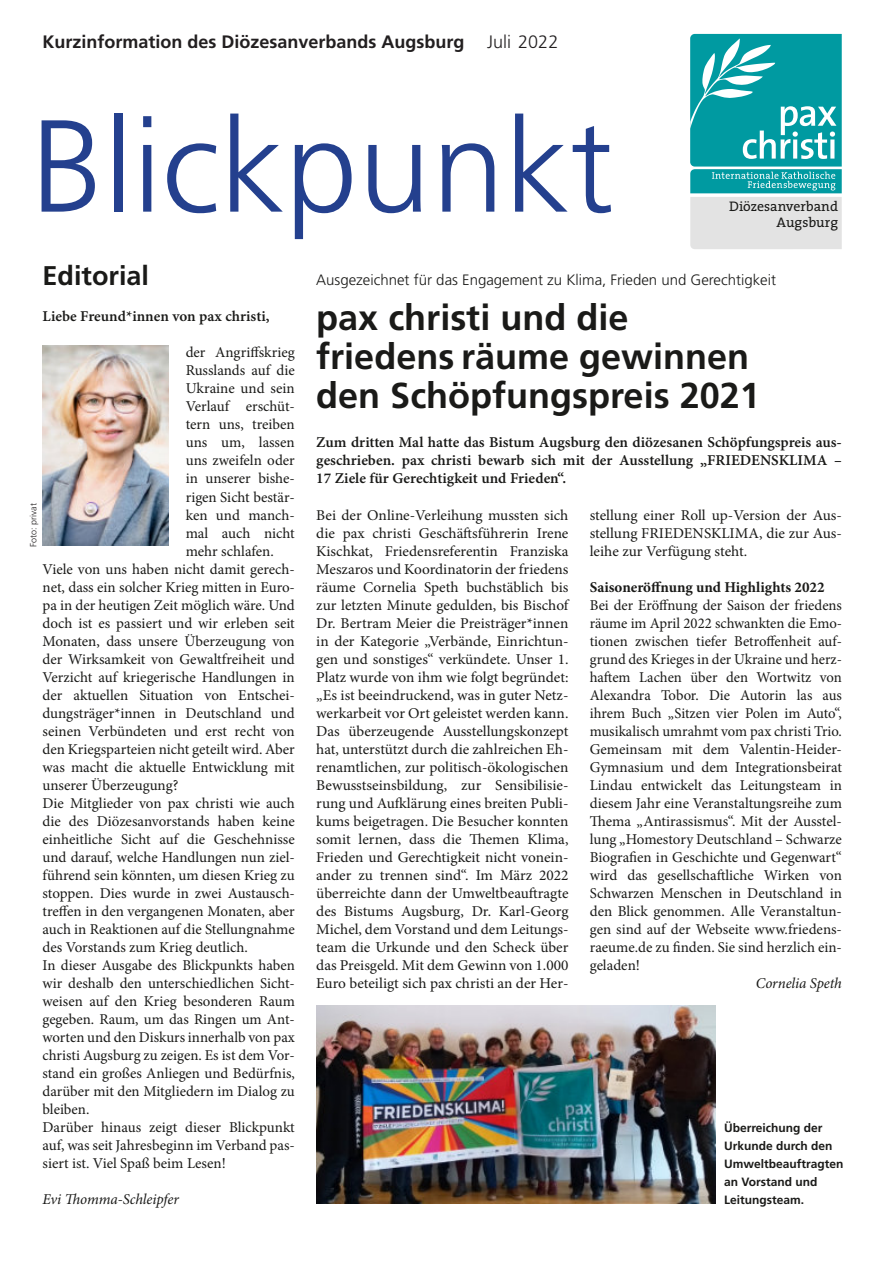
<style>
.page{position:relative;width:893px;height:1263px;background:#fff}
.page>*{position:absolute;margin:0;border:0;box-sizing:border-box;transform-origin:0 0}
.t1{font:300 130.8px "Frutiger LT Std";color:#24408e}
.t2{font:700 36px/39px "Frutiger LT Std";color:#1a1a18}
.t3{font:700 27px "Frutiger LT Std";color:#1a1a18}
.t4{font:700 18px "Frutiger LT Std";color:#221f20}
.t5{font:15px/18px "Minion Pro";color:#1a1a18;text-align:justify}
.t6{font:15px/18px "Minion Pro Semibold Capt";color:#1a1a18;text-align:justify}
.t7{font:300 15px "Frutiger LT Std";color:#1a1a18}
.t8{font:italic 15px "Minion Pro";letter-spacing:-.01em;color:#1a1a18}
.t9{font:700 15px "Minion Pro";color:#1a1a18}
.t10{font:13.95px/16.4px "The Serif";color:#1a1a18;text-align:right}
.t11{font:700 12px/18px "Frutiger LT Std";color:#1a1a18}
.t12{font:300 9px "Frutiger";color:#221f20}
.s1{font-weight:300}
</style>
<div class="page">
<svg style="left:690px;top:34px;width:152px;height:215px;background:#5dbbbf"></svg>
<img style="left:43px;top:346px;width:126px;height:200px">
<img style="left:316px;top:1005px;width:399px;height:198px">
<p class="t4" style="left:43px;top:34px;width:517px">Kurzinformation des Diözesanverbands Augsburg <span class="s1">Juli 2022</span></p>
<h1 class="t1" style="left:31px;top:114px;width:584px">Blickpunkt</h1>
<h3 class="t3" style="left:43px;top:265px;width:108px">Editorial</h3>
<p class="t6" style="left:43px;top:309px;width:228px">Liebe Freund*innen von pax christi,</p>
<p class="t10" style="left:729px;top:199px;width:110px">Diözesanverband<br>Augsburg</p>
<p class="t7" style="left:316px;top:274px;width:461px">Ausgezeichnet für das Engagement zu Klima, Frieden und Gerechtigkeit</p>
<h2 class="t2" style="left:316px;top:302px;width:445px">pax christi und die friedens räume gewinnen den Schöpfungspreis 2021</h2>
<p class="t6" style="left:316px;top:435px;width:527px">Zum dritten Mal hatte das Bistum Augsburg den diözesanen Schöpfungspreis aus&shy;geschrieben. pax christi bewarb sich mit der Ausstellung „FRIEDENSKLIMA – 17 Ziele für Gerechtigkeit und Frieden“.</p>
<p class="t5" style="left:186px;top:345px;width:111px">der Angriffskrieg</p>
<p class="t5" style="left:186px;top:363px;width:111px">Russlands auf die</p>
<p class="t5" style="left:186px;top:381px;width:111px">Ukraine und sein</p>
<p class="t5" style="left:186px;top:399px;width:111px">Verlauf erschüt‐</p>
<p class="t5" style="left:186px;top:417px;width:111px">tern uns, treiben</p>
<p class="t5" style="left:186px;top:435px;width:111px">uns um, lassen</p>
<p class="t5" style="left:186px;top:453px;width:111px">uns zweifeln oder</p>
<p class="t5" style="left:186px;top:471px;width:111px">in unserer bishe‐</p>
<p class="t5" style="left:186px;top:489px;width:111px">rigen Sicht bestär‐</p>
<p class="t5" style="left:186px;top:507px;width:111px">ken und manch‐</p>
<p class="t5" style="left:186px;top:525px;width:111px">mal auch nicht</p>
<p class="t5" style="left:186px;top:543px;width:90px">mehr schlafen.</p>
<p class="t5" style="left:43px;top:561px;width:254px">Viele von uns haben nicht damit gerech‐</p>
<p class="t5" style="left:43px;top:579px;width:254px">net, dass ein solcher Krieg mitten in Euro‐</p>
<p class="t5" style="left:43px;top:597px;width:254px">pa in der heutigen Zeit möglich wäre. Und</p>
<p class="t5" style="left:43px;top:615px;width:254px">doch ist es passiert und wir erleben seit</p>
<p class="t5" style="left:43px;top:633px;width:254px">Monaten, dass unsere Überzeugung von</p>
<p class="t5" style="left:43px;top:651px;width:254px">der Wirksamkeit von Gewaltfreiheit und</p>
<p class="t5" style="left:43px;top:669px;width:254px">Verzicht auf kriegerische Handlungen in</p>
<p class="t5" style="left:43px;top:687px;width:254px">der aktuellen Situation von Entschei‐</p>
<p class="t5" style="left:43px;top:705px;width:254px">dungsträger*innen in Deutschland und</p>
<p class="t5" style="left:43px;top:723px;width:254px">seinen Verbündeten und erst recht von</p>
<p class="t5" style="left:43px;top:741px;width:254px">den Kriegsparteien nicht geteilt wird. Aber</p>
<p class="t5" style="left:43px;top:759px;width:254px">was macht die aktuelle Entwicklung mit</p>
<p class="t5" style="left:43px;top:777px;width:137px">unserer Überzeugung?</p>
<p class="t5" style="left:43px;top:795px;width:254px">Die Mitglieder von pax christi wie auch</p>
<p class="t5" style="left:43px;top:813px;width:254px">die des Diözesanvorstands haben keine</p>
<p class="t5" style="left:43px;top:831px;width:254px">einheitliche Sicht auf die Geschehnisse</p>
<p class="t5" style="left:43px;top:849px;width:254px">und darauf, welche Handlungen nun ziel‐</p>
<p class="t5" style="left:43px;top:867px;width:254px">führend sein könnten, um diesen Krieg zu</p>
<p class="t5" style="left:43px;top:885px;width:254px">stoppen. Dies wurde in zwei Austausch‐</p>
<p class="t5" style="left:43px;top:903px;width:254px">treffen in den vergangenen Monaten, aber</p>
<p class="t5" style="left:43px;top:921px;width:254px">auch in Reaktionen auf die Stellungnahme</p>
<p class="t5" style="left:43px;top:939px;width:207px">des Vorstands zum Krieg deutlich.</p>
<p class="t5" style="left:43px;top:957px;width:254px">In dieser Ausgabe des Blickpunkts haben</p>
<p class="t5" style="left:43px;top:975px;width:254px">wir deshalb den unterschiedlichen Sicht‐</p>
<p class="t5" style="left:43px;top:993px;width:254px">weisen auf den Krieg besonderen Raum</p>
<p class="t5" style="left:43px;top:1011px;width:254px">gegeben. Raum, um das Ringen um Ant‐</p>
<p class="t5" style="left:43px;top:1029px;width:254px">worten und den Diskurs innerhalb von pax</p>
<p class="t5" style="left:43px;top:1047px;width:254px">christi Augsburg zu zeigen. Es ist dem Vor‐</p>
<p class="t5" style="left:43px;top:1065px;width:254px">stand ein großes Anliegen und Bedürfnis,</p>
<p class="t5" style="left:43px;top:1083px;width:254px">darüber mit den Mitgliedern im Dialog zu</p>
<p class="t5" style="left:43px;top:1101px;width:48px">bleiben.</p>
<p class="t5" style="left:43px;top:1119px;width:254px">Darüber hinaus zeigt dieser Blickpunkt</p>
<p class="t5" style="left:43px;top:1137px;width:254px">auf, was seit Jahresbeginn im Verband pas‐</p>
<p class="t5" style="left:43px;top:1155px;width:185px">siert ist. Viel Spaß beim Lesen!</p>
<p class="t8" style="left:43px;top:1193px;width:138px">Evi Thomma-Schleipfer</p>
<p class="t12" style="left:30px;top:546px;width:45px;rotate:-90deg">Foto: privat</p>
<p class="t5" style="left:316px;top:507px;width:254px">Bei der Online-Verleihung mussten sich die pax christi Geschäftsführerin Irene Kischkat, Friedensreferentin Franziska Meszaros und Koordinatorin der friedens räume Cornelia Speth buchstäblich bis zur letzten Minute gedulden, bis Bischof Dr. Bertram Meier die Preisträger*innen in der Kategorie „Verbände, Einrichtun‐ gen und sonstiges“ verkündete. Unser 1.<br>Platz wurde von ihm wie folgt begründet: „Es ist beeindruckend, was in guter Netz‐ werkarbeit vor Ort geleistet werden kann.<br>Das überzeugende Ausstellungskonzept hat, unterstützt durch die zahlreichen Eh‐ renamtlichen, zur politisch-ökologischen Bewusstseinsbildung, zur Sensibilisie‐ rung und Aufklärung eines breiten Publi‐ kums beigetragen. Die Besucher konnten somit lernen, dass die Themen Klima, Frieden und Gerechtigkeit nicht vonein‐ ander zu trennen sind“. Im März 2022 überreichte dann der Umweltbeauftragte des Bistums Augsburg, Dr. Karl-Georg Michel, dem Vorstand und dem Leitungs‐ team die Urkunde und den Scheck über das Preisgeld. Mit dem Gewinn von 1.000<br>Euro beteiligt sich pax christi an der Her‐</p>
<p class="t5" style="left:590px;top:507px;width:254px">stellung einer Roll up-Version der Aus‐ stellung FRIEDENSKLIMA, die zur Aus‐ leihe zur Verfügung steht.</p>
<p class="t9" style="left:590px;top:581px;width:236px">Saisoneröffnung und Highlights 2022</p>
<p class="t5" style="left:590px;top:597px;width:254px">Bei der Eröffnung der Saison der friedens räume im April 2022 schwankten die Emo‐ tionen zwischen tiefer Betroffenheit auf‐ grund des Krieges in der Ukraine und herz‐ haftem Lachen über den Wortwitz von Alexandra Tobor. Die Autorin las aus ihrem Buch „Sitzen vier Polen im Auto“, musikalisch umrahmt vom pax christi Trio.<br>Gemeinsam mit dem Valentin-Heider-Gymnasium und dem Integrationsbeirat Lindau entwickelt das Leitungsteam in diesem Jahr eine Veranstaltungsreihe zum Thema „Antirassismus“. Mit der Ausstel‐ lung „Homestory Deutschland – Schwarze Biografien in Geschichte und Gegenwart“ wird das gesellschaftliche Wirken von Schwarzen Menschen in Deutschland in den Blick genommen. Alle Veranstaltun‐ gen sind auf der Webseite www.friedens&shy;raeume.de zu finden. Sie sind herzlich ein‐ geladen!</p>
<p class="t8" style="left:756px;top:977px;width:88px">Cornelia Speth</p>
<p class="t11" style="left:724px;top:1119px;width:121px">Überreichung der<br>Urkunde durch den<br>Umweltbeauftragten an Vorstand und<br>Leitungsteam.</p>
</div>
